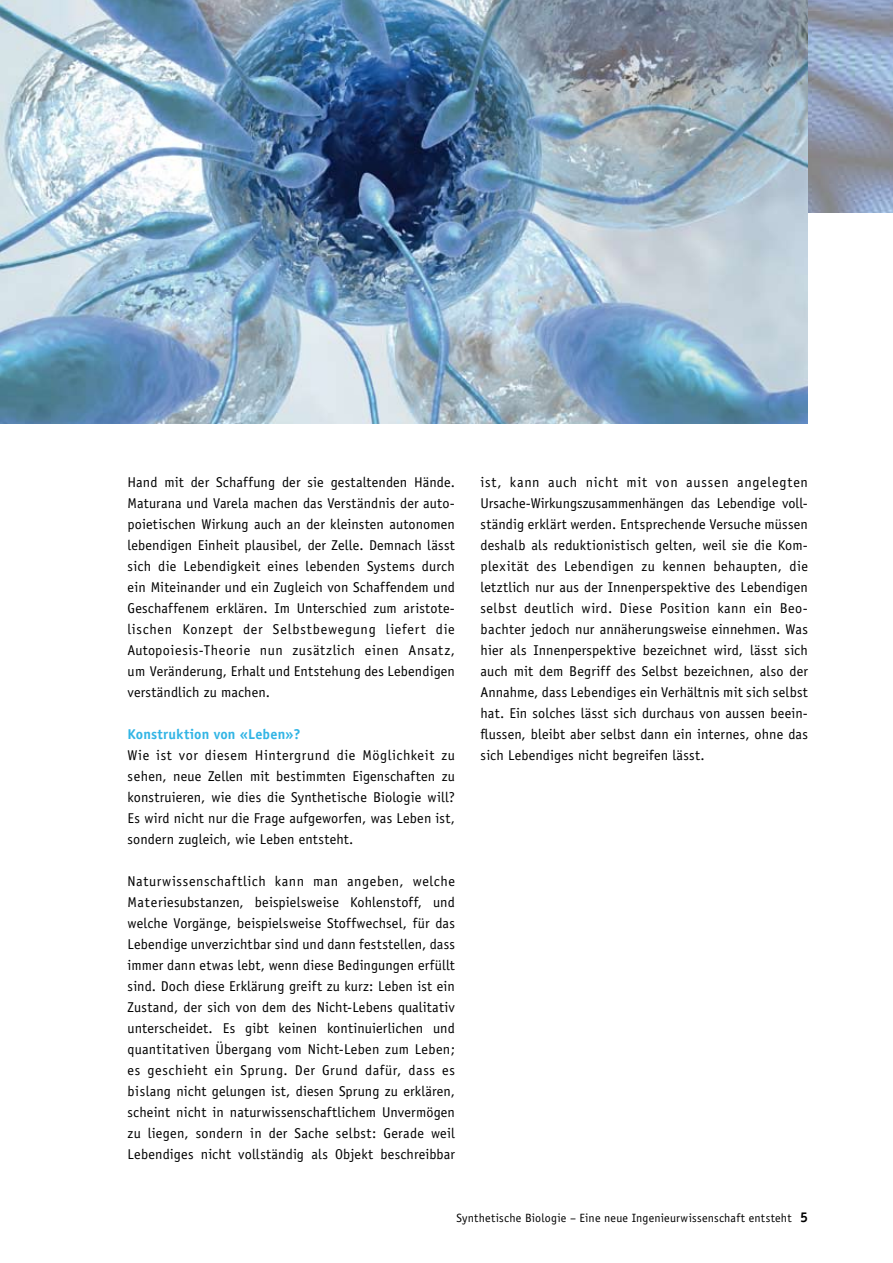
<style>
.page{position:relative;width:893px;height:1263px;background:#fff}
.page>*{position:absolute;margin:0;border:0;box-sizing:border-box;transform-origin:0 0}
.t1{font:14.25px/21px "Officina Sans";letter-spacing:.01em;color:#000;text-align:justify}
.t2{font:700 14.25px "Officina Sans";letter-spacing:.01em;color:#32b5e5}
.t3{font:12px "Officina Sans";letter-spacing:.015em;color:#000}
.s1{font-weight:700;font-size:14.25px}
</style>
<div class="page">
<img style="left:808px;top:0;width:85px;height:213px">
<img style="left:0;top:0;width:808px;height:424px">
<p class="t1" style="left:128px;top:471px;width:329px">Hand mit der Schaffung der sie gestaltenden Hände.<br>Maturana und Varela machen das Verständnis der auto&shy;poietischen Wirkung auch an der kleinsten autonomen lebendigen Einheit plausibel, der Zelle. Demnach lässt sich die Lebendigkeit eines lebenden Systems durch ein Miteinander und ein Zugleich von Schaffendem und Geschaffenem erklären. Im Unterschied zum aristote&shy;lischen Konzept der Selbstbewegung liefert die Autopoiesis-Theorie nun zusätzlich einen Ansatz, um Veränderung, Erhalt und Entstehung des Lebendigen verständlich zu machen.</p>
<p class="t2" style="left:128px;top:725px;width:175px">Konstruktion von «Leben»?</p>
<p class="t1" style="left:128px;top:744px;width:329px">Wie ist vor diesem Hintergrund die Möglichkeit zu sehen, neue Zellen mit bestimmten Eigenschaften zu konstruieren, wie dies die Synthetische Biologie will?<br>Es wird nicht nur die Frage aufgeworfen, was Leben ist, sondern zugleich, wie Leben entsteht.</p>
<p class="t1" style="left:128px;top:870px;width:329px">Naturwissenschaftlich kann man angeben, welche Materiesubstanzen, beispielsweise Kohlenstoff, und welche Vorgänge, beispielsweise Stoffwechsel, für das Lebendige unverzichtbar sind und dann feststellen, dass immer dann etwas lebt, wenn diese Bedingungen erfüllt sind. Doch diese Erklärung greift zu kurz: Leben ist ein Zustand, der sich von dem des Nicht-Lebens qualitativ unterscheidet. Es gibt keinen kontinuierlichen und quantitativen Übergang vom Nicht-Leben zum Leben; es geschieht ein Sprung. Der Grund dafür, dass es bislang nicht gelungen ist, diesen Sprung zu erklären, scheint nicht in naturwissenschaftlichem Unvermögen zu liegen, sondern in der Sache selbst: Gerade weil Lebendiges nicht vollständig als Objekt beschreibbar</p>
<p class="t1" style="left:480px;top:471px;width:329px">ist, kann auch nicht mit von aussen angelegten Ursache-Wirkungszusammenhängen das Lebendige voll&shy;ständig erklärt werden. Entsprechende Versuche müssen deshalb als reduktionistisch gelten, weil sie die Kom&shy;plexität des Lebendigen zu kennen behaupten, die letztlich nur aus der Innenperspektive des Lebendigen selbst deutlich wird. Diese Position kann ein Beo&shy;bachter jedoch nur annäherungsweise einnehmen. Was hier als Innenperspektive bezeichnet wird, lässt sich auch mit dem Begriff des Selbst bezeichnen, also der Annahme, dass Lebendiges ein Verhältnis mit sich selbst hat. Ein solches lässt sich durchaus von aussen beein&shy;flussen, bleibt aber selbst dann ein internes, ohne das sich Lebendiges nicht begreifen lässt.</p>
<p class="t3" style="left:457px;top:1211px;width:353px">Synthetische Biologie – Eine neue Ingenieurwissenschaft entsteht <span class="s1">5</span></p>
</div>
